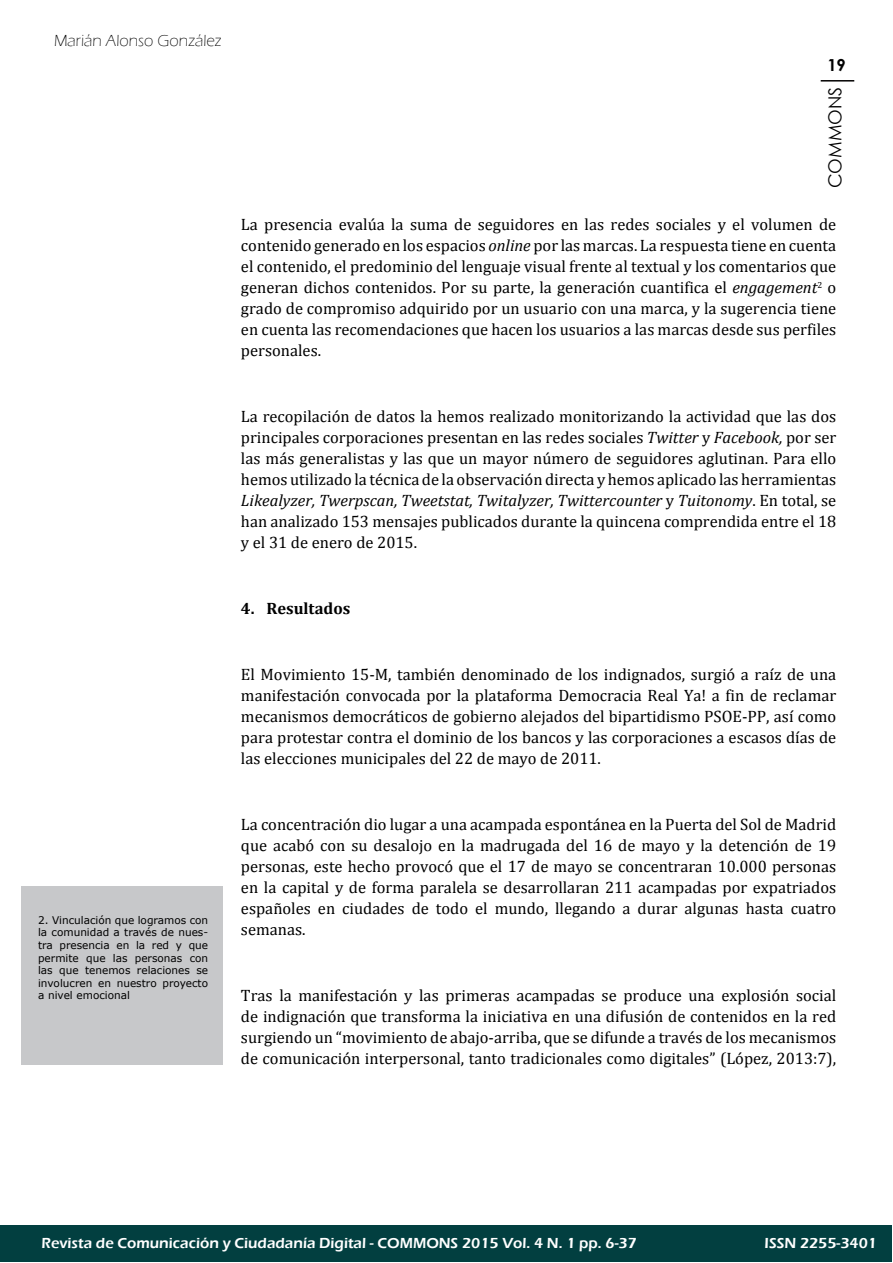
<style>
.page{position:relative;width:893px;height:1263px;background:#fff}
.page>*{position:absolute;margin:0;border:0;box-sizing:border-box;transform-origin:0 0}
.t1{font:18px "Century Gothic";color:#000}
.t2{font:16.5px/21px "Cambria";color:#000;text-align:justify}
.t3{font:300 16.5px "Eras ITC";color:#000}
.t4{font:700 16.5px "Cambria";color:#000}
.t5{font:700 16.5px "Century Gothic";color:#000}
.t6{font:600 15px "Eras ITC";color:#fff}
.t7{font:10.5px/12.6px "Verdana";color:#000;text-align:justify}
.s1{font-style:italic}
</style>
<div class="page">
<hr style="left:821px;top:80px;width:33px;height:2px;background:#020000">
<div style="left:1px;top:1225px;width:891px;height:37px;background:#023f40"></div>
<div style="left:21px;top:887px;width:202px;height:178px;background:#c7c8ca"></div>
<p class="t3" style="left:54px;top:32px;width:169px">Marián Alonso González</p>
<p class="t5" style="left:827px;top:52px;width:20px">19</p>
<p class="t1" style="left:822px;top:188px;width:103px;rotate:-90deg">COMMONS</p>
<p class="t2" style="left:241px;top:213px;width:597px">La presencia evalúa la suma de seguidores en las redes sociales y el volumen de contenido generado en los espacios <span class="s1">online</span> por las marcas. La respuesta tiene en cuenta el contenido, el predominio del lenguaje visual frente al textual y los comentarios que generan dichos contenidos. Por su parte, la generación cuantifica el <span class="s1">engagement</span><sup>2</sup> o grado de compromiso adquirido por un usuario con una marca, y la sugerencia tiene en cuenta las recomendaciones que hacen los usuarios a las marcas desde sus perfiles personales.</p>
<p class="t2" style="left:241px;top:406px;width:597px">La recopilación de datos la hemos realizado monitorizando la actividad que las dos principales corporaciones presentan en las redes sociales <span class="s1">Twitter</span> y <span class="s1">Facebook,</span> por ser las más generalistas y las que un mayor número de seguidores aglutinan. Para ello hemos utilizado la técnica de la observación directa y hemos aplicado las herramientas <span class="s1">Likealyzer, Twerpscan, Tweetstat, Twitalyzer, Twittercounter</span> y <span class="s1">Tuitonomy</span>. En total, se han analizado 153 mensajes publicados durante la quincena comprendida entre el 18 y el 31 de enero de 2015.</p>
<p class="t4" style="left:241px;top:598px;width:111px">4. Resultados</p>
<p class="t7" style="left:38px;top:913px;width:172px">2. Vinculación que logramos con la comunidad a través de nues&shy;tra presencia en la red y que permite que las personas con las que tenemos relaciones se involucren en nuestro proyecto a nivel emocional</p>
<p class="t2" style="left:241px;top:664px;width:597px">El Movimiento 15-M, también denominado de los indignados, surgió a raíz de una manifestación convocada por la plataforma Democracia Real Ya! a fin de reclamar mecanismos democráticos de gobierno alejados del bipartidismo PSOE-PP, así como para protestar contra el dominio de los bancos y las corporaciones a escasos días de las elecciones municipales del 22 de mayo de 2011.</p>
<p class="t2" style="left:241px;top:814px;width:597px">La concentración dio lugar a una acampada espontánea en la Puerta del Sol de Madrid que acabó con su desalojo en la madrugada del 16 de mayo y la detención de 19 personas, este hecho provocó que el 17 de mayo se concentraran 10.000 personas en la capital y de forma paralela se desarrollaran 211 acampadas por expatriados españoles en ciudades de todo el mundo, llegando a durar algunas hasta cuatro semanas.</p>
<p class="t2" style="left:241px;top:985px;width:597px">Tras la manifestación y las primeras acampadas se produce una explosión social de indignación que transforma la iniciativa en una difusión de contenidos en la red surgiendo un “movimiento de abajo-arriba, que se difunde a través de los mecanismos de comunicación interpersonal, tanto tradicionales como digitales” (López, 2013:7),</p>
<p class="t6" style="left:42px;top:1234px;width:597px">Revista de Comunicación y Ciudadanía Digital - COMMONS 2015 Vol. 4 N. 1 pp. 6-37</p>
<p class="t6" style="left:765px;top:1234px;width:114px">ISSN 2255-3401</p>
</div>
